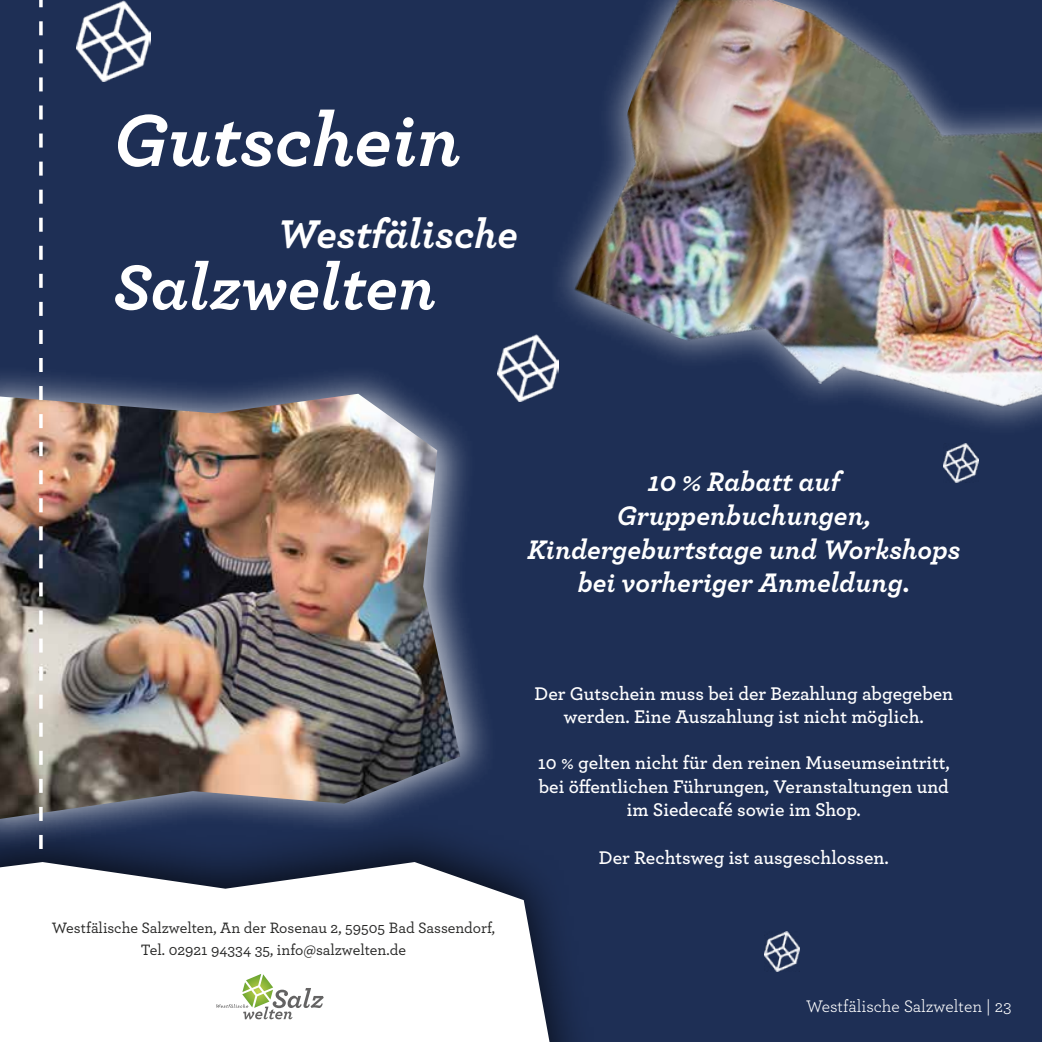
<style>
.page{position:relative;width:1042px;height:1042px;background:#1e2f55}
.page>*{position:absolute;margin:0;border:0;box-sizing:border-box;transform-origin:0 0}
.t1{font:italic 700 77px "Archer Pro";color:#fff}
.t2{font:italic 700 66.5px "Archer Pro";color:#fff}
.t3{font:italic 700 42px "Archer Pro";color:#fff}
.t4{font:italic 700 28.18px/33.8px "Archer";color:#fff;text-align:center}
.t5{font:600 19.25px/23.1px "Archer";color:#fff;text-align:center}
.t6{font:17.5px "Archer Pro";letter-spacing:-.005em;color:#fff}
.t7{font:500 15.75px/21.3px "Archer";color:#282827;text-align:center}
</style>
<div class="page">
<img style="left:566px;top:0;width:476px;height:444px">
<img style="left:499px;top:335px;width:59px;height:67px">
<img style="left:77px;top:0;width:74px;height:82px">
<div style="left:0;top:363px;width:500px;height:490px;background:#fff;opacity:.75"></div>
<img style="left:0;top:394px;width:460px;height:419px">
<img style="left:764px;top:932px;width:36px;height:39px">
<div style="left:0;top:813px;width:598px;height:229px;background:#000;opacity:.75"></div>
<svg style="left:0;top:862px;width:549px;height:180px;background:#e6e7ea"></svg>
<svg style="left:216px;top:974px;width:108px;height:45px;background:#dee3d5"></svg>
<img style="left:944px;top:444px;width:35px;height:39px">
<svg style="left:39px;top:0;width:4px;height:1042px"></svg>
<h1 class="t1" style="left:113px;top:79px;width:350px">Gutschein</h1>
<h3 class="t3" style="left:277px;top:201px;width:242px">Westfälische</h3>
<h2 class="t2" style="left:113px;top:235px;width:325px">Salzwelten</h2>
<h3 class="t4" style="left:527px;top:463px;width:434px">10 % Rabatt auf<br>Gruppenbuchungen,<br>Kindergeburtstage und Workshops bei vorheriger Anmeldung.</h3>
<p class="t7" style="left:52px;top:916px;width:445px">Westfälische Salzwelten, An der Rosenau 2, 59505 Bad Sassendorf,<br>Tel. 02921 94334 35, info@salzwelten.de</p>
<p class="t5" style="left:534px;top:681px;width:420px">Der Gutschein muss bei der Bezahlung abgegeben werden. Eine Auszahlung ist nicht möglich.</p>
<p class="t5" style="left:538px;top:750px;width:414px">10 % gelten nicht für den reinen Museumseintritt, bei öffentlichen Führungen, Veranstaltungen und im Siedecafé sowie im Shop.</p>
<p class="t5" style="left:599px;top:845px;width:292px">Der Rechtsweg ist ausgeschlossen.</p>
<p class="t6" style="left:806px;top:993px;width:207px">Westfälische Salzwelten | 23</p>
</div>
